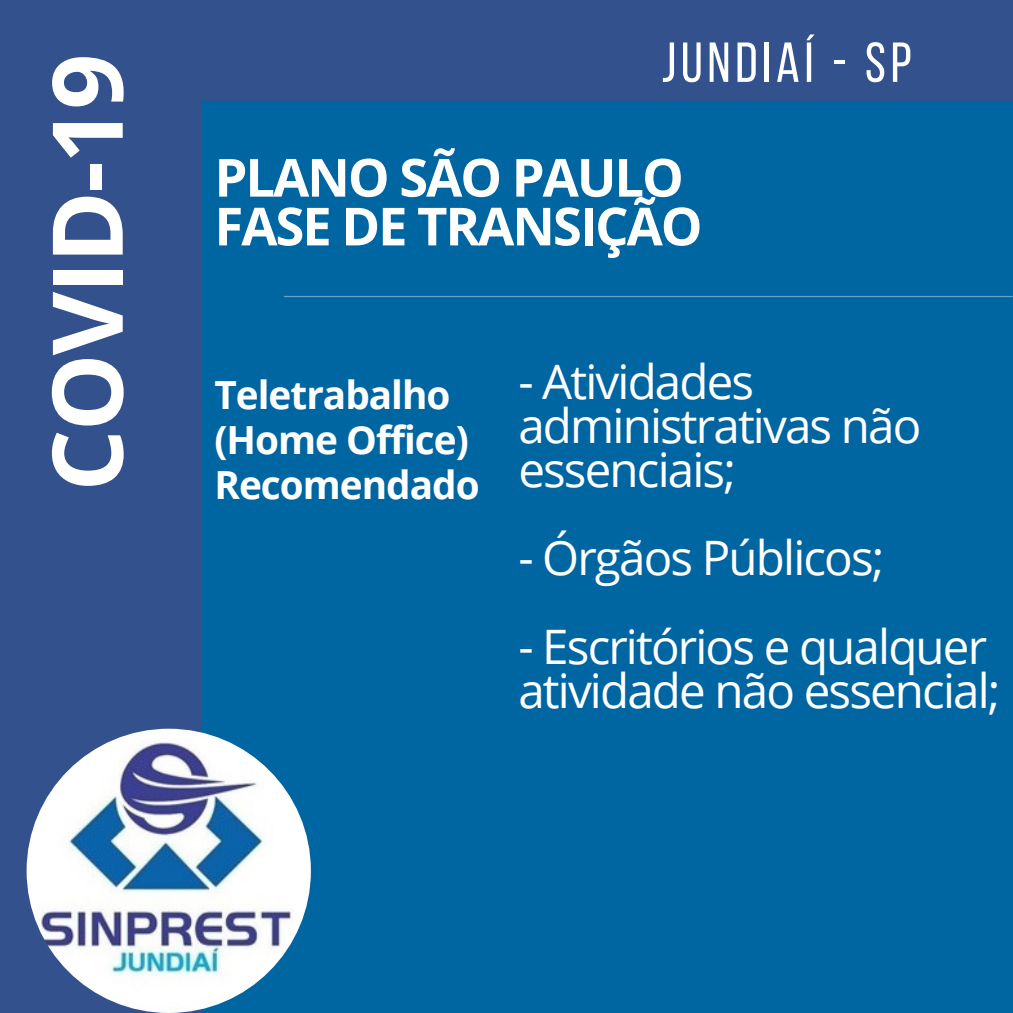
<style>
.page{position:relative;width:1013px;height:1013px;background:#fff}
.page>*{position:absolute;margin:0;border:0;box-sizing:border-box;transform-origin:0 0}
.t1{font:700 97.75px "Open Sans";letter-spacing:-.02em;color:#fff}
.t2{font:56.25px "Bebas Neue";letter-spacing:.085em;color:#fff}
.t3{font:700 52.5px "Open Sans";letter-spacing:-.04em;color:#fff}
.t4{font:47.5px/44px "Open Sans";letter-spacing:-.04em;color:#fff}
.t5{font:700 38.75px "Open Sans";letter-spacing:-.025em;color:#fff}
</style>
<div class="page">
<div style="left:0;top:0;width:1012px;height:1012px;background:#33518d"></div>
<div style="left:202px;top:101px;width:810px;height:911px;background:#0066a2"></div>
<img style="left:27px;top:728px;width:284px;height:284px;border-radius:50%">
<svg style="left:284px;top:296px;width:728px;height:1px"></svg>
<p class="t1" style="left:18px;top:491px;width:439px;rotate:-90deg">COVID-19</p>
<p class="t2" style="left:661px;top:40px;width:251px">JUNDIAÍ - SP</p>
<p class="t3" style="left:214px;top:140px;width:471px">PLANO SÃO PAULO</p>
<p class="t3" style="left:214px;top:189px;width:489px">FASE DE TRANSIÇÃO</p>
<p class="t5" style="left:214px;top:367px;width:237px">Teletrabalho</p>
<p class="t5" style="left:214px;top:412px;width:256px">(Home Office)</p>
<p class="t5" style="left:214px;top:457px;width:267px">Recomendado</p>
<p class="t4" style="left:518px;top:358px;width:404px">- Atividades administrativas não essenciais;</p>
<p class="t4" style="left:518px;top:535px;width:368px">- Órgãos Públicos;</p>
<p class="t4" style="left:518px;top:623px;width:483px">- Escritórios e qualquer atividade não essencial;</p>
</div>
